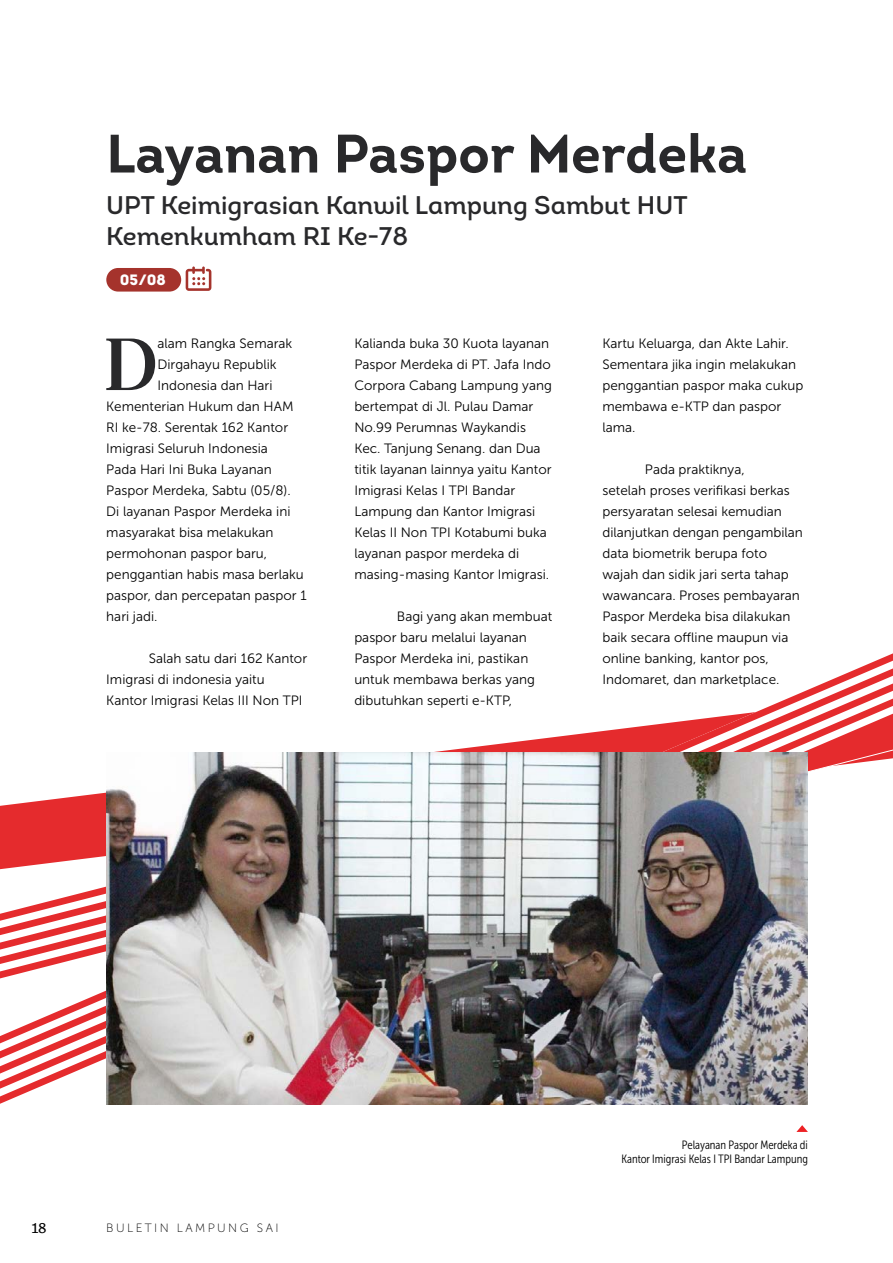
<style>
.page{position:relative;width:893px;height:1263px;background:#fff}
.page>*{position:absolute;margin:0;border:0;box-sizing:border-box;transform-origin:0 0}
.t1{font:73.35px "Voire";color:#29292b}
.t2{font:700 54px "Intro";color:#29292b}
.t3{font:25.5px/30.6px "Intro Regular Alt";color:#29292b}
.t4{font:900 15px "Intro";color:#fff}
.t5{font:300 15px "Pulpo";color:#000}
.t6{font:13.5px/21px "Museo Sans 300";color:#000}
.t7{font:12px/14.4px "Museo Sans Condensed 300";color:#000;text-align:right}
.t8{font:12px "Museo Sans 100";letter-spacing:.2em;color:#000}
</style>
<div class="page">
<svg style="left:0;top:792px;width:106px;height:251px"></svg>
<svg style="left:173px;top:268px;width:720px;height:504px"></svg>
<div style="left:106px;top:268px;width:75px;height:24px;background:#a5332c;border-radius:12px"></div>
<svg style="left:186px;top:266px;width:25px;height:25px"></svg>
<img style="left:106px;top:752px;width:702px;height:352px">
<svg style="left:796px;top:1125px;width:12px;height:7px"></svg>
<h2 class="t2" style="left:106px;top:119px;width:642px">Layanan Paspor Merdeka</h2>
<h3 class="t3" style="left:106px;top:190px;width:583px">UPT Keimigrasian Kanwil Lampung Sambut HUT<br>Kemenkumham RI Ke-78</h3>
<p class="t4" style="left:120px;top:270px;width:48px">05/08</p>
<h1 class="t1" style="left:104px;top:304px;width:55px">D</h1>
<p class="t6" style="left:157px;top:333px;width:136px">alam Rangka Semarak</p>
<p class="t6" style="left:157px;top:354px;width:121px">Dirgahayu Republik</p>
<p class="t6" style="left:157px;top:375px;width:116px">Indonesia dan Hari</p>
<p class="t6" style="left:106px;top:396px;width:189px">Kementerian Hukum dan HAM</p>
<p class="t6" style="left:106px;top:417px;width:183px">RI ke-78. Serentak 162 Kantor</p>
<p class="t6" style="left:106px;top:438px;width:163px">Imigrasi Seluruh Indonesia</p>
<p class="t6" style="left:106px;top:459px;width:167px">Pada Hari Ini Buka Layanan</p>
<p class="t6" style="left:106px;top:480px;width:186px">Paspor Merdeka, Sabtu (05/8).</p>
<p class="t6" style="left:106px;top:501px;width:186px">Di layanan Paspor Merdeka ini</p>
<p class="t6" style="left:106px;top:522px;width:169px">masyarakat bisa melakukan</p>
<p class="t6" style="left:106px;top:543px;width:162px">permohonan paspor baru,</p>
<p class="t6" style="left:106px;top:564px;width:199px">penggantian habis masa berlaku</p>
<p class="t6" style="left:106px;top:585px;width:202px">paspor, dan percepatan paspor 1</p>
<p class="t6" style="left:106px;top:606px;width:53px">hari jadi.</p>
<p class="t6" style="left:106px;top:648px;width:202px;text-indent:43px">Salah satu dari 162 Kantor<br>Imigrasi di indonesia yaitu<br>Kantor Imigrasi Kelas III Non TPI</p>
<p class="t6" style="left:354px;top:333px;width:199px">Kalianda buka 30 Kuota layanan<br>Paspor Merdeka di PT. Jafa Indo<br>Corpora Cabang Lampung yang bertempat di Jl. Pulau Damar<br>No.99 Perumnas Waykandis<br>Kec. Tanjung Senang. dan Dua titik layanan lainnya yaitu Kantor<br>Imigrasi Kelas I TPI Bandar<br>Lampung dan Kantor Imigrasi<br>Kelas II Non TPI Kotabumi buka layanan paspor merdeka di masing-masing Kantor Imigrasi.</p>
<p class="t6" style="left:354px;top:606px;width:199px;text-indent:43px">Bagi yang akan membuat paspor baru melalui layanan<br>Paspor Merdeka ini, pastikan untuk membawa berkas yang dibutuhkan seperti e-KTP,</p>
<p class="t6" style="left:602px;top:333px;width:202px">Kartu Keluarga, dan Akte Lahir.<br>Sementara jika ingin melakukan penggantian paspor maka cukup membawa e-KTP dan paspor lama.</p>
<p class="t6" style="left:602px;top:459px;width:202px;text-indent:43px">Pada praktiknya,<br>setelah proses verifikasi berkas persyaratan selesai kemudian dilanjutkan dengan pengambilan data biometrik berupa foto wajah dan sidik jari serta tahap wawancara. Proses pembayaran<br>Paspor Merdeka bisa dilakukan baik secara offline maupun via online banking, kantor pos,<br>Indomaret, dan marketplace.</p>
<p class="t5" style="left:32px;top:1219px;width:16px">18</p>
<p class="t8" style="left:106px;top:1221px;width:174px">BULETIN LAMPUNG SAI</p>
<p class="t7" style="left:621px;top:1137px;width:188px">Pelayanan Paspor Merdeka di<br>Kantor Imigrasi Kelas I TPI Bandar Lampung</p>
</div>
